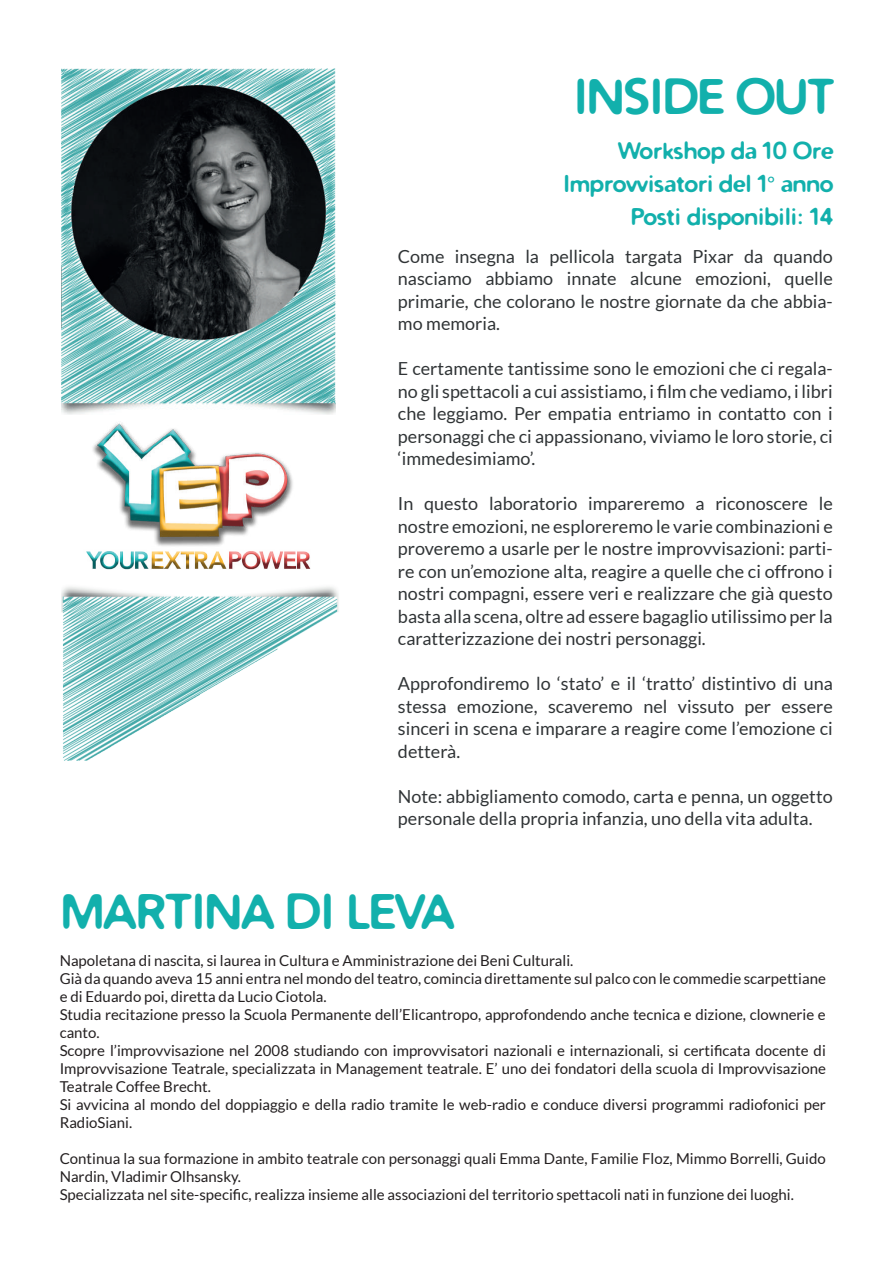
<style>
.page{position:relative;width:893px;height:1263px;background:#fff}
.page>*{position:absolute;margin:0;border:0;box-sizing:border-box;transform-origin:0 0}
.t1{font:700 46.5px "Distro";letter-spacing:.025em;color:#12b0ac}
.t2{font:700 22.5px/33px "Distro";letter-spacing:.025em;color:#12b0ac;text-align:right}
.t3{font:18px/22.5px "Lato";color:#303436;text-align:justify}
.t4{font:15px/18px "Lato";color:#231f20}
.s1{font-family:"Myriad Pro";font-weight:400}
</style>
<div class="page">
<img style="left:61px;top:69px;width:274px;height:345px">
<img style="left:61px;top:587px;width:278px;height:174px">
<img style="left:86px;top:423px;width:225px;height:147px">
<h1 class="t1" style="left:574px;top:65px;width:260px">INSIDE OUT</h1>
<p class="t2" style="left:563px;top:134px;width:271px">Workshop da 10 Ore<br>Improvvisatori del 1<span class="s1">°</span> anno<br>Posti disponibili: 14</p>
<p class="t3" style="left:398px;top:245px;width:436px">Come insegna la pellicola targata Pixar da quando nasciamo abbiamo innate alcune emozioni, quelle primarie, che colorano le nostre giornate da che abbia&shy;mo memoria.</p>
<p class="t3" style="left:398px;top:357px;width:436px">E certamente tantissime sono le emozioni che ci regala&shy;no gli spettacoli a cui assistiamo, i film che vediamo, i libri che leggiamo. Per empatia entriamo in contatto con i personaggi che ci appassionano, viviamo le loro storie, ci ‘immedesimiamo’.</p>
<p class="t3" style="left:398px;top:492px;width:436px">In questo laboratorio impareremo a riconoscere le nostre emozioni, ne esploreremo le varie combinazioni e proveremo a usarle per le nostre improvvisazioni: parti&shy;re con un’emozione alta, reagire a quelle che ci offrono i nostri compagni, essere veri e realizzare che già questo basta alla scena, oltre ad essere bagaglio utilissimo per la caratterizzazione dei nostri personaggi.</p>
<p class="t3" style="left:398px;top:672px;width:436px">Approfondiremo lo ‘stato’ e il ‘tratto’ distintivo di una stessa emozione, scaveremo nel vissuto per essere sinceri in scena e imparare a reagire come l’emozione ci detterà.</p>
<p class="t3" style="left:398px;top:785px;width:436px">Note: abbigliamento comodo, carta e penna, un oggetto personale della propria infanzia, uno della vita adulta.</p>
<h1 class="t1" style="left:61px;top:881px;width:393px">MARTINA DI LEVA</h1>
<p class="t4" style="left:60px;top:951px;width:768px">Napoletana di nascita, si laurea in Cultura e Amministrazione dei Beni Culturali.<br>Già da quando aveva 15 anni entra nel mondo del teatro, comincia direttamente sul palco con le commedie scarpettiane e di Eduardo poi, diretta da Lucio Ciotola.<br>Studia recitazione presso la Scuola Permanente dell’Elicantropo, approfondendo anche tecnica e dizione, clownerie e canto.<br>Scopre l’improvvisazione nel 2008 studiando con improvvisatori nazionali e internazionali, si certificata docente di Improvvisazione Teatrale, specializzata in Management teatrale. E’ uno dei fondatori della scuola di Improvvisazione Teatrale Coffee Brecht.<br>Si avvicina al mondo del doppiaggio e della radio tramite le web-radio e conduce diversi programmi radiofonici per RadioSiani.</p>
<p class="t4" style="left:60px;top:1149px;width:768px">Continua la sua formazione in ambito teatrale con personaggi quali Emma Dante, Familie Floz, Mimmo Borrelli, Guido<br>Nardin, Vladimir Olhsansky.<br>Specializzata nel site-specific, realizza insieme alle associazioni del territorio spettacoli nati in funzione dei luoghi.</p>
</div>
